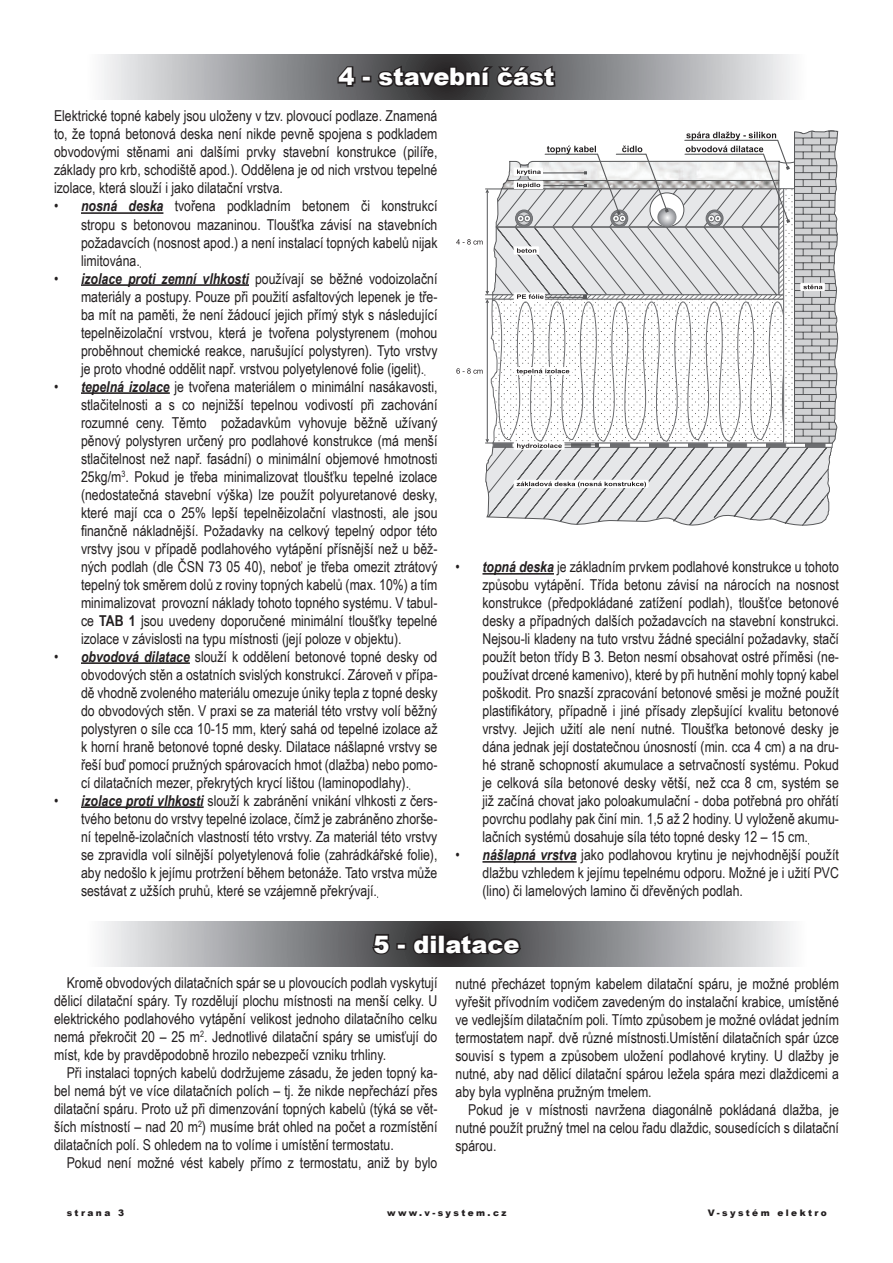
<style>
.page{position:relative;width:893px;height:1263px;background:#fff}
.page>*{position:absolute;margin:0;border:0;box-sizing:border-box;transform-origin:0 0}
.t1{font:900 24px "Arial";color:#fff}
.t2{font:15px/18px "Arial Narrow";color:#231f20;text-align:justify}
.t3{font:900 9px "Arial";letter-spacing:.265em;color:#231f20}
.s1{font-weight:700;font-style:italic}
.s2{font-weight:700}
</style>
<div class="page">
<hr style="left:81px;top:212px;width:82px;height:2px;background:#231f20">
<hr style="left:81px;top:284px;width:168px;height:2px;background:#231f20">
<hr style="left:81px;top:392px;width:89px;height:2px;background:#231f20">
<hr style="left:81px;top:662px;width:109px;height:2px;background:#231f20">
<hr style="left:81px;top:806px;width:123px;height:2px;background:#231f20">
<hr style="left:482px;top:573px;width:72px;height:2px;background:#231f20">
<hr style="left:482px;top:861px;width:95px;height:2px;background:#231f20">
<svg style="left:102px;top:54px;width:690px;height:45px;background:#9ea0a2"></svg>
<svg style="left:336px;top:65px;width:21px;height:23px"></svg>
<div style="left:361px;top:76px;width:10px;height:6px;border:3px solid #231f20"></div>
<svg style="left:375px;top:63px;width:182px;height:28px;background:#353335"></svg>
<svg style="left:102px;top:921px;width:690px;height:46px;background:#999b9d"></svg>
<svg style="left:370px;top:932px;width:22px;height:24px"></svg>
<div style="left:396px;top:943px;width:10px;height:7px;border:3px solid #231f20"></div>
<svg style="left:410px;top:930px;width:114px;height:27px;background:#302e2f"></svg>
<svg style="left:456px;top:130px;width:383px;height:396px"></svg>
<h1 class="t1" style="left:338px;top:59px;width:218px">4 - stavební část</h1>
<p class="t2" style="left:54px;top:107px;width:385px">Elektrické topné kabely jsou uloženy v tzv. plovoucí podlaze. Znamená to, že topná betonová deska není nikde pevně spojena s podkladem obvodovými stěnami ani dalšími prvky stavební konstrukce (pilíře, základy pro krb, schodiště apod.). Oddělena je od nich vrstvou tepelné izolace, která slouží i jako dilatační vrstva.</p>
<p class="t2" style="left:81px;top:197px;width:358px;text-indent:-27px">• <span class="s1">nosná deska</span> tvořena podkladním betonem či konstrukcí stropu s betonovou mazaninou. Tloušťka závisí na stavebních požadavcích (nosnost apod.) a není instalací topných kabelů nijak limitována.</p>
<p class="t2" style="left:81px;top:269px;width:358px;text-indent:-27px">• <span class="s1">izolace proti zemní vlhkosti</span> používají se běžné vodoizolační materiály a postupy. Pouze při použití asfaltových lepenek je tře&shy;ba mít na paměti, že není žádoucí jejich přímý styk s následující tepelněizolační vrstvou, která je tvořena polystyrenem (mohou proběhnout chemické reakce, narušující polystyren). Tyto vrstvy je proto vhodné oddělit např. vrstvou polyetylenové folie (igelit).</p>
<p class="t2" style="left:81px;top:377px;width:358px;text-indent:-27px">• <span class="s1">tepelná izolace</span> je tvořena materiálem o minimální nasákavosti, stlačitelnosti a s co nejnižší tepelnou vodivostí při zachování rozumné ceny. Těmto požadavkům vyhovuje běžně užívaný pěnový polystyren určený pro podlahové konstrukce (má menší stlačitelnost než např. fasádní) o minimální objemové hmotnosti 25kg/m<sup>3</sup>. Pokud je třeba minimalizovat tloušťku tepelné izolace (nedostatečná stavební výška) lze použít polyuretanové desky, které mají cca o 25% lepší tepelněizolační vlastnosti, ale jsou finančně nákladnější. Požadavky na celkový tepelný odpor této vrstvy jsou v případě podlahového vytápění přísnější než u běž&shy;ných podlah (dle ČSN 73 05 40), neboť je třeba omezit ztrátový tepelný tok směrem dolů z roviny topných kabelů (max. 10%) a tím minimalizovat provozní náklady tohoto topného systému. V tabul&shy;ce <span class="s2">TAB 1</span> jsou uvedeny doporučené minimální tloušťky tepelné izolace v závislosti na typu místnosti (její poloze v objektu).</p>
<p class="t2" style="left:81px;top:647px;width:358px;text-indent:-27px">• <span class="s1">obvodová dilatace</span> slouží k oddělení betonové topné desky od obvodových stěn a ostatních svislých konstrukcí. Zároveň v přípa&shy;dě vhodně zvoleného materiálu omezuje úniky tepla z topné desky do obvodových stěn. V praxi se za materiál této vrstvy volí běžný polystyren o síle cca 10-15 mm, který sahá od tepelné izolace až k horní hraně betonové topné desky. Dilatace nášlapné vrstvy se řeší buď pomocí pružných spárovacích hmot (dlažba) nebo pomo&shy;cí dilatačních mezer, překrytých krycí lištou (laminopodlahy).</p>
<p class="t2" style="left:81px;top:791px;width:358px;text-indent:-27px">• <span class="s1">izolace proti vlhkosti</span> slouží k zabránění vnikání vlhkosti z čers&shy;tvého betonu do vrstvy tepelné izolace, čímž je zabráněno zhorše&shy;ní tepelně-izolačních vlastností této vrstvy. Za materiál této vrstvy se zpravidla volí silnější polyetylenová folie (zahrádkářské folie), aby nedošlo k jejímu protržení během betonáže. Tato vrstva může sestávat z užších pruhů, které se vzájemně překrývají.</p>
<p class="t2" style="left:482px;top:557px;width:358px;text-indent:-27px">• <span class="s1">topná deska</span> je základním prvkem podlahové konstrukce u tohoto způsobu vytápění. Třída betonu závisí na nárocích na nosnost konstrukce (předpokládané zatížení podlah), tloušťce betonové desky a případných dalších požadavcích na stavební konstrukci.<br>Nejsou-li kladeny na tuto vrstvu žádné speciální požadavky, stačí použít beton třídy B 3. Beton nesmí obsahovat ostré příměsi (ne&shy;používat drcené kamenivo), které by při hutnění mohly topný kabel poškodit. Pro snazší zpracování betonové směsi je možné použít plastifikátory, případně i jiné přísady zlepšující kvalitu betonové vrstvy. Jejich užití ale není nutné. Tloušťka betonové desky je dána jednak její dostatečnou únosností (min. cca 4 cm) a na dru&shy;hé straně schopností akumulace a setrvačností systému. Pokud je celková síla betonové desky větší, než cca 8 cm, systém se již začíná chovat jako poloakumulační - doba potřebná pro ohřátí povrchu podlahy pak činí min. 1,5 až 2 hodiny. U vyloženě akumu&shy;lačních systémů dosahuje síla této topné desky 12 – 15 cm.</p>
<p class="t2" style="left:482px;top:845px;width:358px;text-indent:-27px">• <span class="s1">nášlapná vrstva</span> jako podlahovou krytinu je nejvhodnější použít dlažbu vzhledem k jejímu tepelnému odporu. Možné je i užití PVC (lino) či lamelových lamino či dřevěných podlah.</p>
<h1 class="t1" style="left:373px;top:927px;width:148px">5 - dilatace</h1>
<p class="t2" style="left:54px;top:973px;width:385px;text-indent:13px">Kromě obvodových dilatačních spár se u plovoucích podlah vyskytují dělicí dilatační spáry. Ty rozdělují plochu místnosti na menší celky. U elektrického podlahového vytápění velikost jednoho dilatačního celku nemá překročit 20 – 25 m<sup>2</sup>. Jednotlivé dilatační spáry se umisťují do míst, kde by pravděpodobně hrozilo nebezpečí vzniku trhliny.</p>
<p class="t2" style="left:54px;top:1063px;width:385px;text-indent:13px">Při instalaci topných kabelů dodržujeme zásadu, že jeden topný ka&shy;bel nemá být ve více dilatačních polích – tj. že nikde nepřechází přes dilatační spáru. Proto už při dimenzování topných kabelů (týká se vět&shy;ších místností – nad 20 m<sup>2</sup>) musíme brát ohled na počet a rozmístění dilatačních polí. S ohledem na to volíme i umístění termostatu.</p>
<p class="t2" style="left:67px;top:1153px;width:372px">Pokud není možné vést kabely přímo z termostatu, aniž by bylo</p>
<p class="t2" style="left:455px;top:974px;width:385px">nutné přecházet topným kabelem dilatační spáru, je možné problém vyřešit přívodním vodičem zavedeným do instalační krabice, umístěné ve vedlejším dilatačním poli. Tímto způsobem je možné ovládat jedním termostatem např. dvě různé místnosti.Umístění dilatačních spár úzce souvisí s typem a způsobem uložení podlahové krytiny. U dlažby je nutné, aby nad dělicí dilatační spárou ležela spára mezi dlaždicemi a aby byla vyplněna pružným tmelem.</p>
<p class="t2" style="left:455px;top:1100px;width:385px;text-indent:13px">Pokud je v místnosti navržena diagonálně pokládaná dlažba, je nutné použít pružný tmel na celou řadu dlaždic, sousedících s dilatační spárou.</p>
<p class="t3" style="left:67px;top:1207px;width:59px">strana 3</p>
<p class="t3" style="left:387px;top:1207px;width:121px">www.v-system.cz</p>
<p class="t3" style="left:708px;top:1207px;width:121px">V-systém elektro</p>
</div>
